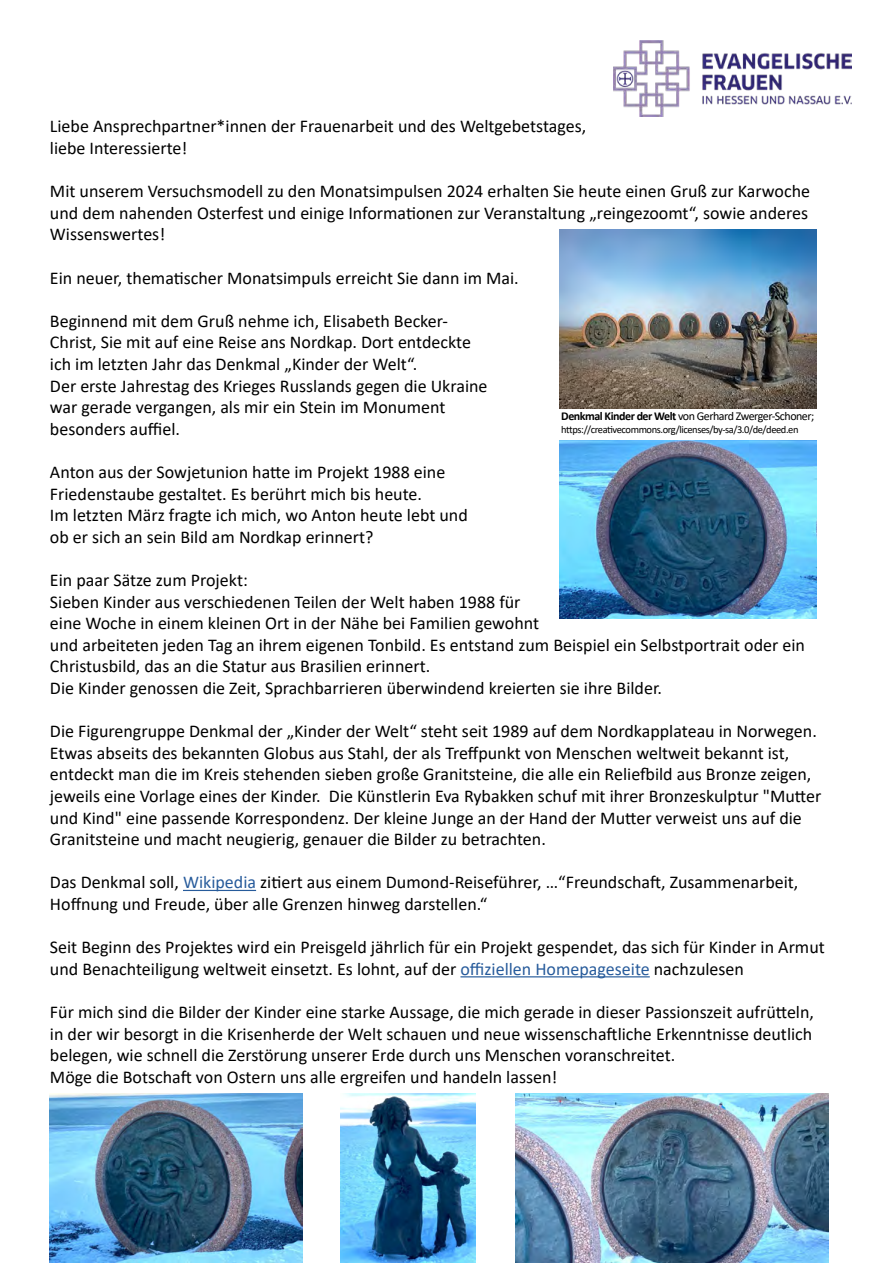
<style>
.page{position:relative;width:893px;height:1263px;background:#fff}
.page>*{position:absolute;margin:0;border:0;box-sizing:border-box;transform-origin:0 0}
.t1{font:18px/21.6px "Calibri";color:#000}
.t2{font:12px "Calibri";letter-spacing:-.04em;color:#000}
.t3{font:10.5px "Calibri";letter-spacing:-.04em;color:#000}
.s1{color:#275b9b}
.s2{font-weight:700}
</style>
<div class="page">
<hr style="left:183px;top:890px;width:73px;height:1px;background:#275b9b">
<hr style="left:460px;top:976px;width:190px;height:1px;background:#275b9b">
<img style="left:559px;top:230px;width:257px;height:178px">
<img style="left:559px;top:440px;width:257px;height:179px">
<img style="left:50px;top:1094px;width:253px;height:169px">
<img style="left:340px;top:1094px;width:136px;height:169px">
<img style="left:516px;top:1094px;width:313px;height:169px">
<img style="left:613px;top:41px;width:238px;height:76px">
<p class="t1" style="left:50px;top:115px;width:538px">Liebe Ansprechpartner*innen der Frauenarbeit und des Weltgebetstages, liebe Interessierte!</p>
<p class="t1" style="left:50px;top:180px;width:762px;text-align:justify">Mit unserem Versuchsmodell zu den Monatsimpulsen 2024 erhalten Sie heute einen Gruß zur Karwoche und dem nahenden Osterfest und einige Informationen zur Veranstaltung „reingezoomt“, sowie anderes Wissenswertes!</p>
<p class="t1" style="left:50px;top:266px;width:470px">Ein neuer, thematischer Monatsimpuls erreicht Sie dann im Mai.</p>
<p class="t1" style="left:50px;top:309px;width:439px">Beginnend mit dem Gruß nehme ich, Elisabeth Becker-Christ, Sie mit auf eine Reise ans Nordkap. Dort entdeckte ich im letzten Jahr das Denkmal „Kinder der Welt“.<br>Der erste Jahrestag des Krieges Russlands gegen die Ukraine war gerade vergangen, als mir ein Stein im Monument besonders auffiel.</p>
<p class="t1" style="left:50px;top:461px;width:419px">Anton aus der Sowjetunion hatte im Projekt 1988 eine Friedenstaube gestaltet. Es berührt mich bis heute.<br>Im letzten März fragte ich mich, wo Anton heute lebt und ob er sich an sein Bild am Nordkap erinnert?</p>
<p class="t1" style="left:50px;top:569px;width:757px">Ein paar Sätze zum Projekt:<br>Sieben Kinder aus verschiedenen Teilen der Welt haben 1988 für<br>eine Woche in einem kleinen Ort in der Nähe bei Familien gewohnt<br>und arbeiteten jeden Tag an ihrem eigenen Tonbild. Es entstand zum Beispiel ein Selbstportrait oder ein Christusbild, das an die Statur aus Brasilien erinnert.<br>Die Kinder genossen die Zeit, Sprachbarrieren überwindend kreierten sie ihre Bilder.</p>
<p class="t1" style="left:50px;top:720px;width:773px">Die Figurengruppe Denkmal der „Kinder der Welt“ steht seit 1989 auf dem Nordkapplateau in Norwegen.<br>Etwas abseits des bekannten Globus aus Stahl, der als Treffpunkt von Menschen weltweit bekannt ist, entdeckt man die im Kreis stehenden sieben große Granitsteine, die alle ein Reliefbild aus Bronze zeigen, jeweils eine Vorlage eines der Kinder. Die Künstlerin Eva Rybakken schuf mit ihrer Bronzeskulptur "Mutter und Kind" eine passende Korrespondenz. Der kleine Junge an der Hand der Mutter verweist uns auf die Granitsteine und macht neugierig, genauer die Bilder zu betrachten.</p>
<p class="t1" style="left:50px;top:871px;width:750px">Das Denkmal soll, <span class="s1">Wikipedia</span> zitiert aus einem Dumond-Reiseführer, …“Freundschaft, Zusammenarbeit,<br>Hoffnung und Freude, über alle Grenzen hinweg darstellen.“</p>
<p class="t1" style="left:50px;top:936px;width:776px">Seit Beginn des Projektes wird ein Preisgeld jährlich für ein Projekt gespendet, das sich für Kinder in Armut und Benachteiligung weltweit einsetzt. Es lohnt, auf der <span class="s1">offiziellen Homepageseite</span> nachzulesen</p>
<p class="t1" style="left:50px;top:1001px;width:766px">Für mich sind die Bilder der Kinder eine starke Aussage, die mich gerade in dieser Passionszeit aufrütteln, in der wir besorgt in die Krisenherde der Welt schauen und neue wissenschaftliche Erkenntnisse deutlich belegen, wie schnell die Zerstörung unserer Erde durch uns Menschen voranschreitet.<br>Möge die Botschaft von Ostern uns alle ergreifen und handeln lassen!</p>
<p class="t2" style="left:561px;top:408px;width:255px"><span class="s2">Denkmal Kinder der Welt</span> von Gerhard Zwerger-Schoner;</p>
<p class="t3" style="left:561px;top:422px;width:239px">https://creativecommons.org/licenses/by-sa/3.0/de/deed.en</p>
</div>
